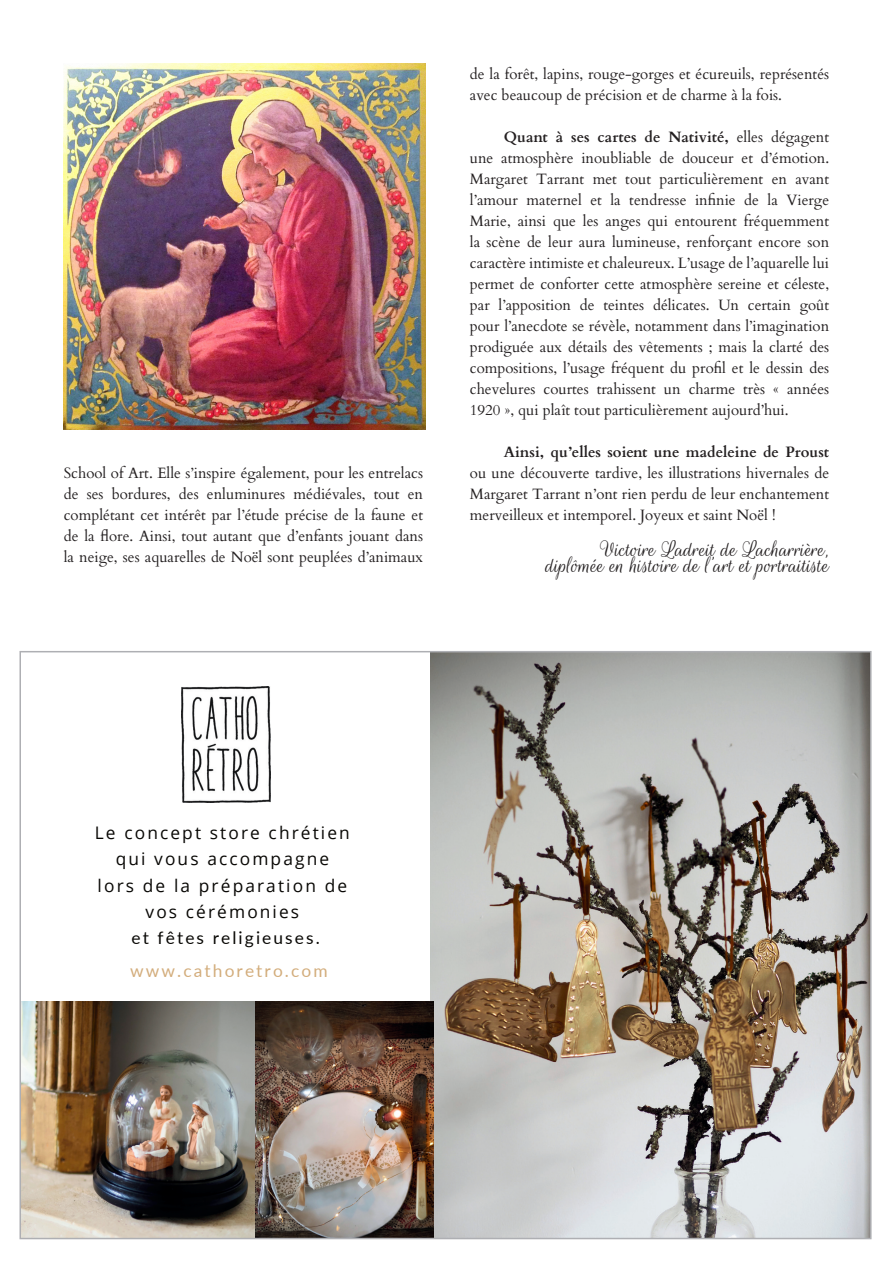
<style>
.page{position:relative;width:893px;height:1263px;background:#fff}
.page>*{position:absolute;margin:0;border:0;box-sizing:border-box;transform-origin:0 0}
.Signature{font:24px "Rouge Script";color:#231f20}
.t1{font:17.25px/26.4px "Open Sans";letter-spacing:.12em;color:#080704;text-align:center}
.t2{font:17.25px "Lato";letter-spacing:.12em;color:#d3ad7c}
.Style_de_paragraphe_classique{font:15px/21px "Cardo";color:#231f20;text-align:justify}
.s1{font-weight:700}
.s2{font-family:"Lato"}
</style>
<div class="page">
<img style="left:431px;top:654px;width:438px;height:582px">
<img style="left:181px;top:686px;width:89px;height:116px">
<img style="left:23px;top:1002px;width:410px;height:234px">
<img style="left:64px;top:64px;width:361px;height:365px">
<p class="Style_de_paragraphe_classique" style="left:64px;top:462px;width:361px">School of Art. Elle s’inspire également, pour les entrelacs de ses bordures, des enluminures médiévales, tout en complétant cet intérêt par l’étude précise de la faune et de la flore. Ainsi, tout autant que d’enfants jouant dans la neige, ses aquarelles de Noël sont peuplées d’animaux</p>
<p class="Style_de_paragraphe_classique" style="left:470px;top:62px;width:361px">de la forêt, lapins, rouge-gorges et écureuils, représentés avec beaucoup de précision et de charme à la fois.</p>
<p class="Style_de_paragraphe_classique" style="left:470px;top:125px;width:361px;text-indent:34px"><span class="s1">Quant à ses cartes de Nativité,</span> elles dégagent une atmosphère inoubliable de douceur et d’émotion.<br>Margaret Tarrant met tout particulièrement en avant l’amour maternel et la tendresse infinie de la Vierge Marie, ainsi que les anges qui entourent fréquemment la scène de leur aura lumineuse, renforçant encore son caractère intimiste et chaleureux. L’usage de l’aquarelle lui permet de conforter cette atmosphère sereine et céleste, par l’apposition de teintes délicates. Un certain goût pour l’anecdote se révèle, notamment dans l’imagination prodiguée aux détails des vêtements ; mais la clarté des compositions, l’usage fréquent du profil et le dessin des chevelures courtes trahissent un charme très « années 1920 », qui plaît tout particulièrement aujourd’hui.</p>
<p class="Style_de_paragraphe_classique" style="left:470px;top:440px;width:361px;text-indent:34px"><span class="s1">Ainsi, qu’elles soient une madeleine de Proust </span>ou une découverte tardive, les illustrations hivernales de Margaret Tarrant n’ont rien perdu de leur enchantement merveilleux et intemporel. Joyeux et saint Noël !</p>
<p class="Signature" style="left:602px;top:535px;width:229px">Victoire Ladreit de Lacharrière,</p>
<p class="Signature" style="left:546px;top:552px;width:285px">diplômée en histoire de l’art et portraitiste</p>
<p class="t1" style="left:95px;top:819px;width:257px">Le concept store chrétien qui vous accompagne<br>lors de la préparation de vos cérémonies<br><span class="s2">et fêtes religieuses.</span></p>
<p class="t2" style="left:130px;top:959px;width:199px">www.cathoretro.com</p>
</div>
